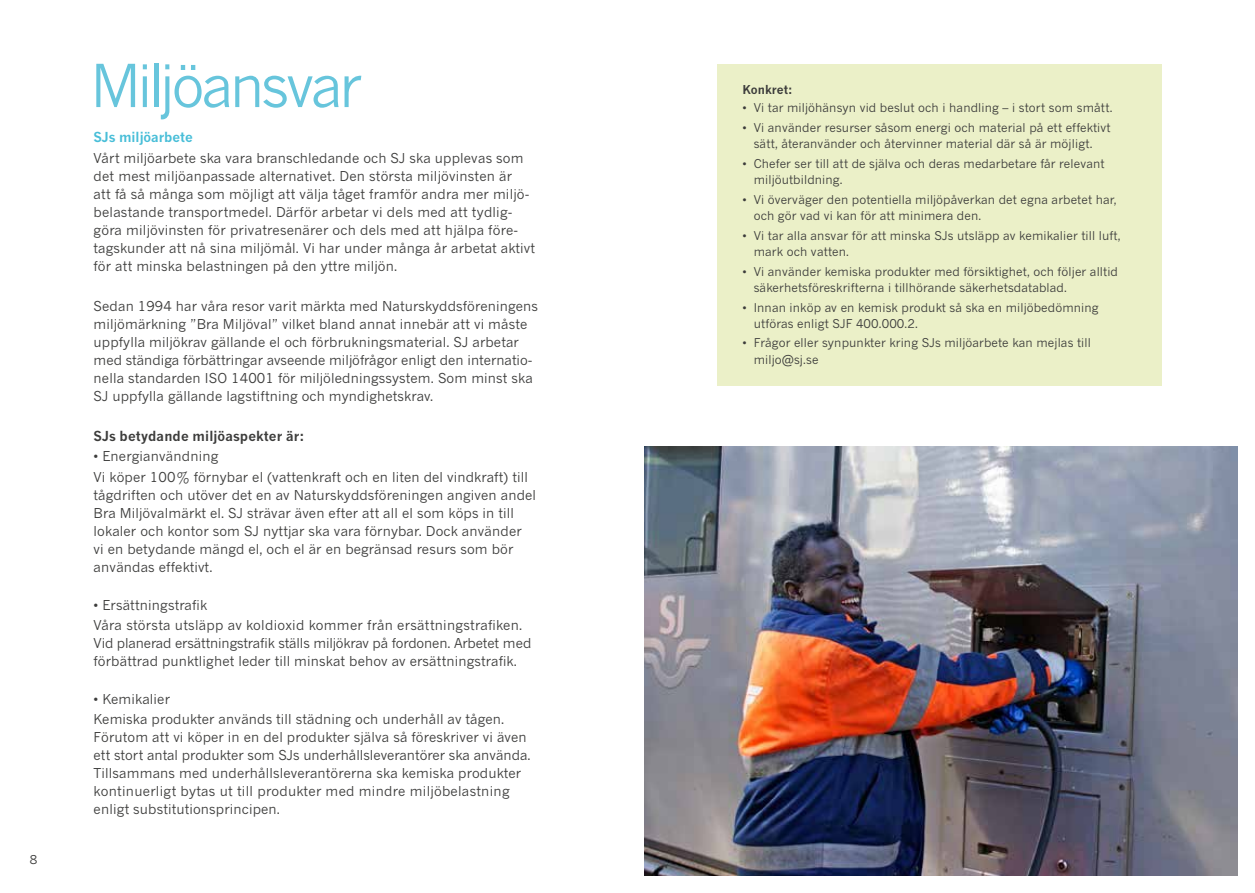
<style>
.page{position:relative;width:1255px;height:893px;background:#fff}
.page>*{position:absolute;margin:0;border:0;box-sizing:border-box;transform-origin:0 0}
.t1{font:58.5px "News Gothic For SJ";letter-spacing:-.06em;color:#67c5dc}
.t2{font:13.5px/18px "News Gothic For SJ";letter-spacing:.01em;color:#3c3c3b}
.t3{font:13.5px/18px "News Gothic For SJ";letter-spacing:-.01em;color:#3c3c3b}
.t4{font:700 13.5px "News Gothic For SJ";letter-spacing:.01em;color:#3c3c3b}
.t5{font:700 13.5px "News Gothic For SJ";color:#48bed8}
.t6{font:12px/16.5px "News Gothic For SJ";letter-spacing:.01em;color:#3c3c3b}
.t7{font:700 12px "News Gothic For SJ";letter-spacing:.01em;color:#3c3c3b}
</style>
<div class="page">
<div style="left:716px;top:64px;width:445px;height:322px;background:#ebf0c8"></div>
<img style="left:644px;top:446px;width:593px;height:430px">
<p class="t6" style="left:30px;top:851px;width:9px">8</p>
<h1 class="t1" style="left:90px;top:51px;width:273px">Miljöansvar</h1>
<p class="t5" style="left:94px;top:128px;width:101px">SJs miljöarbete</p>
<p class="t2" style="left:94px;top:149px;width:443px">Vårt miljöarbete ska vara branschledande och SJ ska upplevas som det mest miljöanpassade alternativet. Den största miljövinsten är<br>att få så många som möjligt att välja tåget framför andra mer miljö&shy;belastande transportmedel. Därför arbetar vi dels med att tydlig&shy;göra miljövinsten för privatresenärer och dels med att hjälpa före&shy;tagskunder att nå sina miljömål. Vi har under många år arbetat aktivt för att minska belastningen på den yttre miljön.</p>
<p class="t2" style="left:94px;top:297px;width:446px">Sedan 1994 har våra resor varit märkta med Naturskyddsföreningens miljömärkning ”Bra Miljöval” vilket bland annat innebär att vi måste uppfylla miljökrav gällande el och förbrukningsmaterial. SJ arbetar med ständiga förbättringar avseende miljöfrågor enligt den internatio&shy;nella standarden ISO 14001 för miljöledningssystem. Som minst ska SJ uppfylla gällande lagstiftning och myndighetskrav.</p>
<p class="t4" style="left:94px;top:428px;width:212px">SJs betydande miljöaspekter är:</p>
<p class="t2" style="left:94px;top:446px;width:436px;line-height:20.1px">• Energianvändning<br>Vi köper 100% förnybar el (vattenkraft och en liten del vindkraft) till</p>
<p class="t2" style="left:94px;top:485px;width:444px">tågdriften och utöver det en av Naturskyddsföreningen angiven andel Bra Miljövalmärkt el. SJ strävar även efter att all el som köps in till lokaler och kontor som SJ nyttjar ska vara förnybar. Dock använder<br>vi en betydande mängd el, och el är en begränsad resurs som bör användas effektivt.</p>
<p class="t2" style="left:94px;top:595px;width:430px;line-height:20.1px">• Ersättningstrafik<br>Våra största utsläpp av koldioxid kommer från ersättningstrafiken.</p>
<p class="t3" style="left:94px;top:634px;width:439px">Vid planerad ersättningstrafik ställs miljökrav på fordonen. Arbetet med förbättrad punktlighet leder till minskat behov av ersättningstrafik.</p>
<p class="t2" style="left:94px;top:689px;width:412px;line-height:20.1px">• Kemikalier<br>Kemiska produkter används till städning och underhåll av tågen.</p>
<p class="t2" style="left:94px;top:728px;width:438px">Förutom att vi köper in en del produkter själva så föreskriver vi även ett stort antal produkter som SJs underhållsleverantörer ska använda.<br>Tillsammans med underhållsleverantörerna ska kemiska produkter kontinuerligt bytas ut till produkter med mindre miljöbelastning enligt substitutionsprincipen.</p>
<p class="t7" style="left:742px;top:81px;width:52px">Konkret:</p>
<p class="t6" style="left:742px;top:99px;width:371px">• Vi tar miljöhänsyn vid beslut och i handling – i stort som smått.</p>
<p class="t6" style="left:742px;top:119px;width:369px;text-align:center">• Vi använder resurser såsom energi och material på ett effektivt sätt, återanvänder och återvinner material där så är möjligt.</p>
<p class="t6" style="left:753px;top:155px;width:352px;text-indent:-11px">• Chefer ser till att de själva och deras medarbetare får relevant miljöutbildning.</p>
<p class="t6" style="left:753px;top:191px;width:364px;text-indent:-11px">• Vi överväger den potentiella miljöpåverkan det egna arbetet har, och gör vad vi kan för att minimera den.</p>
<p class="t6" style="left:753px;top:227px;width:368px;text-indent:-11px">• Vi tar alla ansvar för att minska SJs utsläpp av kemikalier till luft, mark och vatten.</p>
<p class="t6" style="left:753px;top:263px;width:366px;text-indent:-11px">• Vi använder kemiska produkter med försiktighet, och följer alltid säkerhetsföreskrifterna i tillhörande säkerhetsdatablad.</p>
<p class="t6" style="left:753px;top:299px;width:346px;text-indent:-11px">• Innan inköp av en kemisk produkt så ska en miljöbedömning utföras enligt SJF 400.000.2.</p>
<p class="t6" style="left:753px;top:335px;width:338px;text-indent:-11px">• Frågor eller synpunkter kring SJs miljöarbete kan mejlas till miljo@sj.se</p>
</div>
